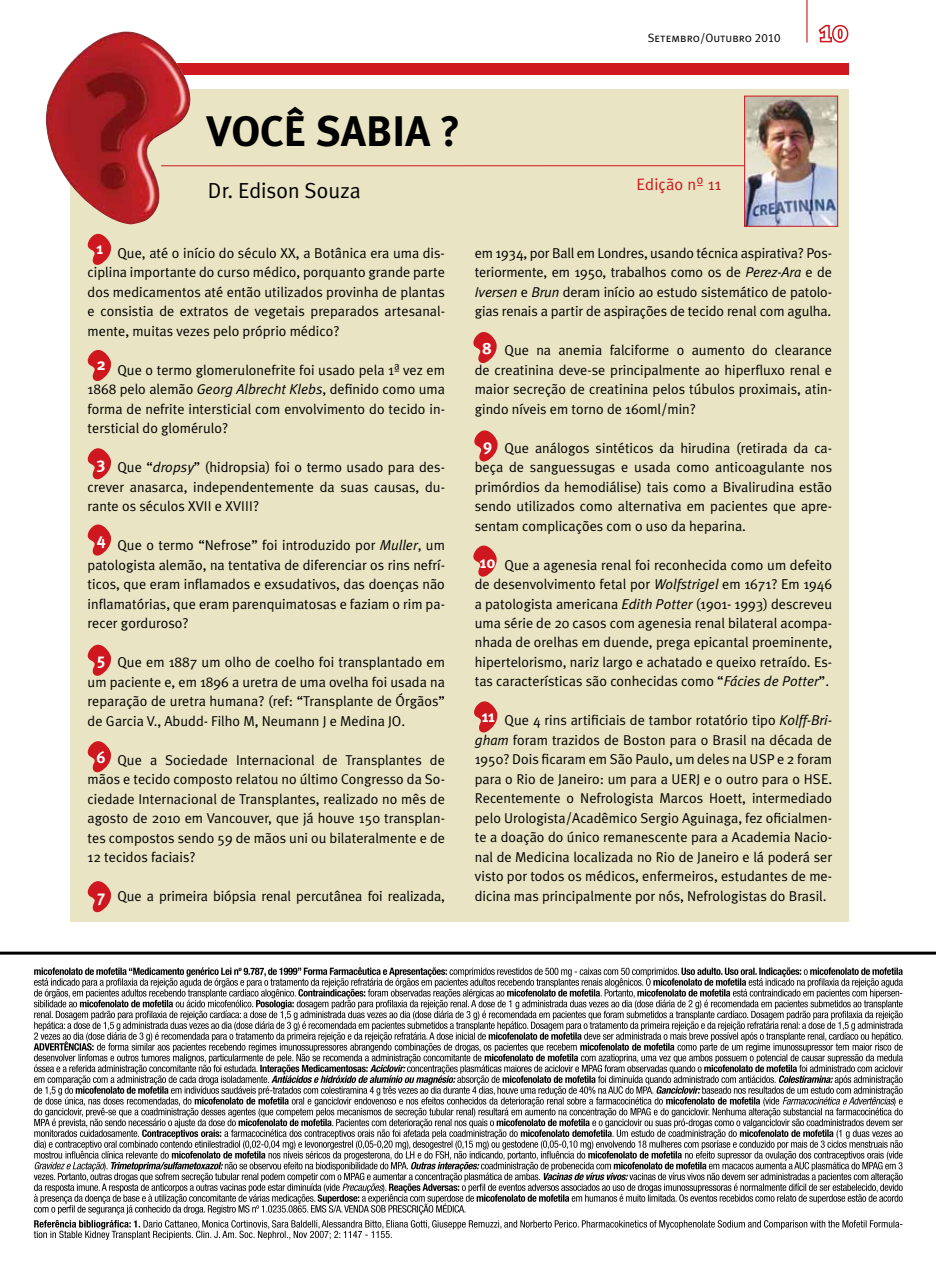
<style>
.page{position:relative;width:936px;height:1263px;background:#fff}
.page>*{position:absolute;margin:0;border:0;box-sizing:border-box;transform-origin:0 0}
.t1{font:700 42.75px "Meta Plus";color:#000}
.t2{font:21.75px "Meta Plus Normal";color:#000}
.t3{font:700 16.5px "Meta Plus";color:#fff}
.t4{font:16.5px "Meta Plus Normal";letter-spacing:.01em;color:#ce171e}
.t5{font:14.25px/19.5px "Meta Plus Normal";color:#000;text-align:justify}
.t6{font:12px "Meta Plus Normal Caps";color:#000}
.s1{font-style:italic}
</style>
<div class="page">
<svg style="left:34px;top:1220px;width:868px;height:20px"></svg>
<svg style="left:34px;top:967px;width:868px;height:247px"></svg>
<hr style="left:0;top:952px;width:935px;height:3px;background:#000">
<hr style="left:806px;top:0;width:1px;height:43px;background:#ce171e">
<svg style="left:818px;top:24px;width:31px;height:19px"></svg>
<div style="left:130px;top:64px;width:718px;height:11px;background:#ce171e"></div>
<div style="left:71px;top:90px;width:778px;height:832px;background:#e9e4c3"></div>
<hr style="left:161px;top:165px;width:583px;height:1px;background:#ce171e">
<img style="left:746px;top:98px;width:90px;height:127px">
<div style="left:744px;top:96px;width:94px;height:131px;border:1px solid #ce171e"></div>
<svg style="left:88px;top:234px;width:23px;height:31px"></svg>
<svg style="left:88px;top:448px;width:23px;height:31px"></svg>
<svg style="left:88px;top:645px;width:23px;height:31px"></svg>
<svg style="left:88px;top:881px;width:23px;height:31px"></svg>
<svg style="left:474px;top:430px;width:23px;height:31px"></svg>
<svg style="left:88px;top:350px;width:23px;height:31px"></svg>
<svg style="left:88px;top:524px;width:23px;height:32px"></svg>
<svg style="left:88px;top:741px;width:23px;height:31px"></svg>
<svg style="left:473px;top:332px;width:23px;height:31px"></svg>
<svg style="left:473px;top:545px;width:23px;height:32px"></svg>
<svg style="left:474px;top:701px;width:23px;height:31px"></svg>
<img style="left:45px;top:32px;width:146px;height:193px">
<p class="t6" style="left:647px;top:31px;width:134px">Setembro/Outubro 2010</p>
<p class="t6" style="left:649px;top:31px;width:134px">Setembro/Outubro 2010</p>
<h1 class="t1" style="left:206px;top:107px;width:26px">VOCÊ</h1>
<h1 class="t1" style="left:316px;top:107px;width:146px">SABIA ?</h1>
<h2 class="t2" style="left:208px;top:177px;width:154px">Dr. Edison Souza</h2>
<p class="t4" style="left:636px;top:175px;width:86px">Edição nº 11</p>
<p class="t3" style="left:97px;top:239px;width:8px">1</p>
<p class="t5" style="left:88px;top:243px;width:359px;text-indent:30px">Que, até o início do século XX, a Botânica era uma dis&shy;ciplina importante do curso médico, porquanto grande parte dos medicamentos até então utilizados provinha de plantas e consistia de extratos de vegetais preparados artesanal&shy;mente, muitas vezes pelo próprio médico?</p>
<p class="t5" style="left:88px;top:360px;width:359px;text-indent:30px">Que o termo glomerulonefrite foi usado pela 1ª vez em 1868 pelo alemão <span class="s1">Georg Albrecht Klebs</span>, definido como uma forma de nefrite intersticial com envolvimento do tecido in&shy;tersticial do glomérulo?</p>
<p class="t5" style="left:88px;top:457px;width:359px;text-indent:30px">Que “<span class="s1">dropsy</span>” (hidropsia) foi o termo usado para des&shy;crever anasarca, independentemente da suas causas, du&shy;rante os séculos XVII e XVIII?</p>
<p class="t5" style="left:88px;top:535px;width:359px;text-indent:30px">Que o termo “Nefrose” foi introduzido por <span class="s1">Muller</span>, um patologista alemão, na tentativa de diferenciar os rins nefrí&shy;ticos, que eram inflamados e exsudativos, das doenças não inflamatórias, que eram parenquimatosas e faziam o rim pa&shy;recer gorduroso?</p>
<p class="t5" style="left:88px;top:652px;width:359px;text-indent:30px">Que em 1887 um olho de coelho foi transplantado em um paciente e, em 1896 a uretra de uma ovelha foi usada na reparação de uretra humana? (ref: “Transplante de Órgãos” de Garcia V., Abudd- Filho M, Neumann J e Medina JO.</p>
<p class="t5" style="left:88px;top:750px;width:359px;text-indent:30px">Que a Sociedade Internacional de Transplantes de mãos e tecido composto relatou no último Congresso da So&shy;ciedade Internacional de Transplantes, realizado no mês de agosto de 2010 em Vancouver, que já houve 150 transplan&shy;tes compostos sendo 59 de mãos uni ou bilateralmente e de 12 tecidos faciais?</p>
<p class="t5" style="left:117px;top:886px;width:329px">Que a primeira biópsia renal percutânea foi realizada,</p>
<p class="t3" style="left:97px;top:355px;width:10px">2</p>
<p class="t3" style="left:97px;top:453px;width:10px">3</p>
<p class="t3" style="left:97px;top:530px;width:11px">4</p>
<p class="t3" style="left:97px;top:650px;width:10px">5</p>
<p class="t3" style="left:97px;top:748px;width:11px">6</p>
<p class="t3" style="left:97px;top:886px;width:9px">7</p>
<p class="t5" style="left:474px;top:243px;width:359px">em 1934, por Ball em Londres, usando técnica aspirativa? Pos&shy;teriormente, em 1950, trabalhos como os de <span class="s1">Perez-Ara</span> e de <span class="s1">Iversen</span> e <span class="s1">Brun</span> deram início ao estudo sistemático de patolo&shy;gias renais a partir de aspirações de tecido renal com agulha.</p>
<p class="t5" style="left:475px;top:340px;width:359px;text-indent:30px">Que na anemia falciforme o aumento do clearance de creatinina deve-se principalmente ao hiperfluxo renal e maior secreção de creatinina pelos túbulos proximais, atin&shy;gindo níveis em torno de 160ml/min?</p>
<p class="t5" style="left:475px;top:438px;width:359px;text-indent:30px">Que análogos sintéticos da hirudina (retirada da ca&shy;beça de sanguessugas e usada como anticoagulante nos primórdios da hemodiálise) tais como a Bivalirudina estão sendo utilizados como alternativa em pacientes que apre&shy;sentam complicações com o uso da heparina.</p>
<p class="t5" style="left:475px;top:555px;width:359px;text-indent:30px">Que a agenesia renal foi reconhecida como um defeito de desenvolvimento fetal por <span class="s1">Wolfstrigel</span> em 1671? Em 1946 a patologista americana <span class="s1">Edith Potter</span> (1901- 1993) descreveu uma série de 20 casos com agenesia renal bilateral acompa&shy;nhada de orelhas em duende, prega epicantal proeminente, hipertelorismo, nariz largo e achatado e queixo retraído. Es&shy;tas características são conhecidas como “<span class="s1">Fácies de Potter</span>”.</p>
<p class="t5" style="left:475px;top:711px;width:359px;text-indent:30px">Que 4 rins artificiais de tambor rotatório tipo <span class="s1">Kolff-Bri&shy;gham</span> foram trazidos de Boston para o Brasil na década de 1950? Dois ficaram em São Paulo, um deles na USP e 2 foram para o Rio de Janeiro: um para a UERJ e o outro para o HSE.<br>Recentemente o Nefrologista Marcos Hoett, intermediado pelo Urologista/Acadêmico Sergio Aguinaga, fez oficialmen&shy;te a doação do único remanescente para a Academia Nacio&shy;nal de Medicina localizada no Rio de Janeiro e lá poderá ser visto por todos os médicos, enfermeiros, estudantes de me&shy;dicina mas principalmente por nós, Nefrologistas do Brasil.</p>
<p class="t3" style="left:482px;top:339px;width:11px">8</p>
<p class="t3" style="left:483px;top:436px;width:11px">9</p>
<p class="t3" style="left:480px;top:552px;width:17px">10</p>
<p class="t3" style="left:482px;top:707px;width:15px">11</p>
</div>
